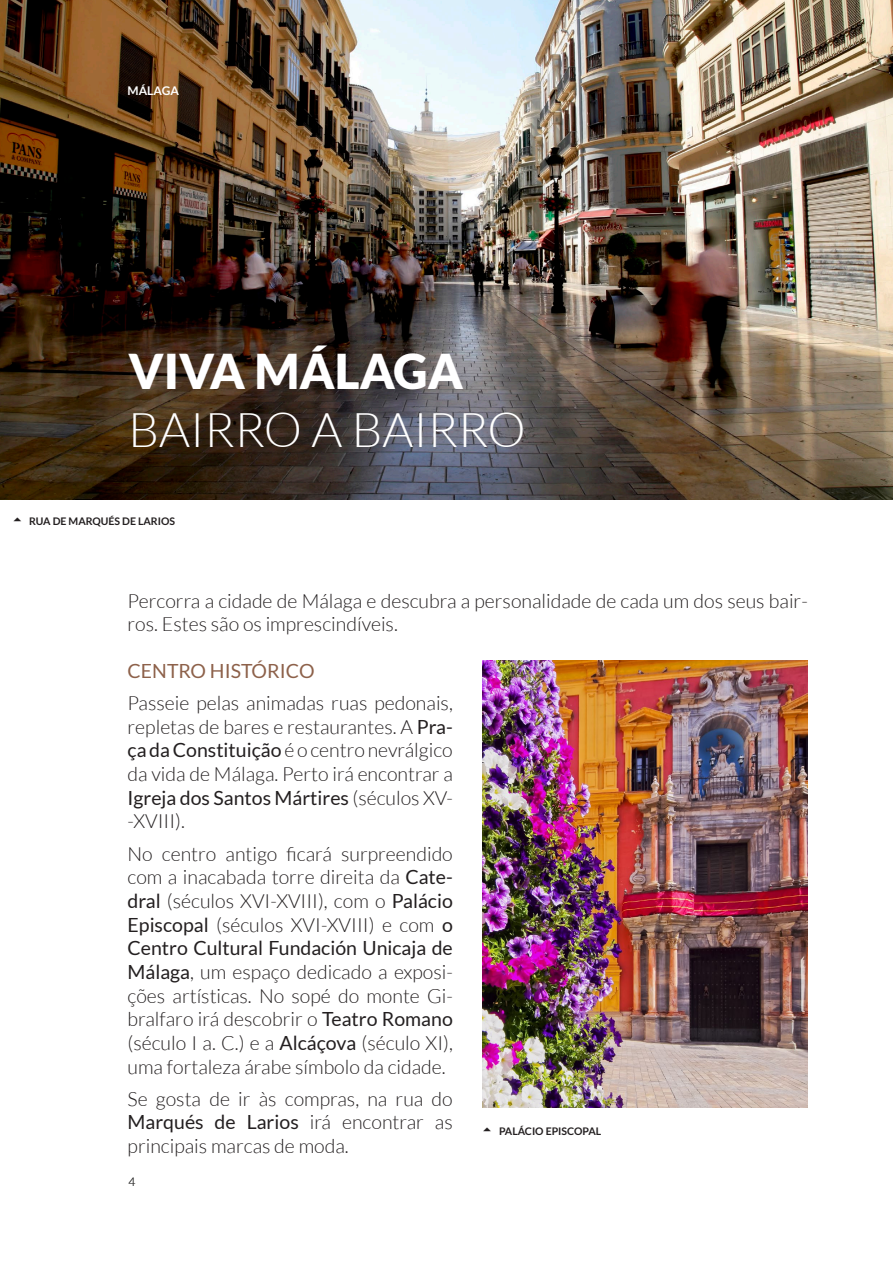
<style>
.page{position:relative;width:893px;height:1263px;background:#fff}
.page>*{position:absolute;margin:0;border:0;box-sizing:border-box;transform-origin:0 0}
.t1{font:300 48px/57.6px "Lato";color:#fff}
.Body{font:300 19.5px/23.7px "Lato";color:#231f20;text-align:justify}
.t2{font:19.5px "Lato";color:#8d614a}
.t3{font:700 12px "Lato";color:#fff}
.t4{font:300 12px "Lato";color:#353534}
.t5{font:700 10.5px "Lato";color:#231f20}
.s1{font-weight:900}
.s2{font-weight:400}
</style>
<div class="page">
<img style="left:0;top:0;width:893px;height:500px">
<img style="left:483px;top:660px;width:325px;height:447px">
<p class="t3" style="left:128px;top:83px;width:53px">MÁLAGA</p>
<h1 class="t1" style="left:128px;top:344px;width:399px"><span class="s1">VIVA MÁLAGA<br></span>BAIRRO A BAIRRO</h1>
<p class="t5" style="left:29px;top:515px;width:147px">RUA DE MARQUÉS DE LARIOS</p>
<p class="Body" style="left:128px;top:589px;width:682px">Percorra a cidade de Málaga e descubra a personalidade de cada um dos seus bair&shy;ros. Estes são os imprescindíveis.</p>
<h3 class="t2" style="left:128px;top:660px;width:189px">CENTRO HISTÓRICO</h3>
<p class="Body" style="left:128px;top:691px;width:327px">Passeie pelas animadas ruas pedonais, repletas de bares e restaurantes. A <span class="s2">Pra&shy;ça da Constituição</span> é o centro nevrálgico da vida de Málaga. Perto irá encontrar a <span class="s2">Igreja dos Santos Mártires</span> (séculos XV--XVIII).</p>
<p class="Body" style="left:128px;top:842px;width:327px">No centro antigo ficará surpreendido com a inacabada torre direita da <span class="s2">Cate&shy;dral</span> (séculos XVI-XVIII), com o <span class="s2">Palácio Episcopal</span> (séculos XVI-XVIII) e com <span class="s2">o Centro Cultural Fundación Unicaja de Málaga</span>, um espaço dedicado a exposi&shy;ções artísticas. No sopé do monte Gi&shy;bralfaro irá descobrir o <span class="s2">Teatro Romano </span>(século I a. C.) e a <span class="s2">Alcáçova</span> (século XI), uma fortaleza árabe símbolo da cidade.</p>
<p class="Body" style="left:128px;top:1087px;width:327px">Se gosta de ir às compras, na rua do <span class="s2">Marqués de Larios</span> irá encontrar as principais marcas de moda.</p>
<p class="t4" style="left:128px;top:1175px;width:8px">4</p>
<p class="t5" style="left:499px;top:1125px;width:104px">PALÁCIO EPISCOPAL</p>
</div>
